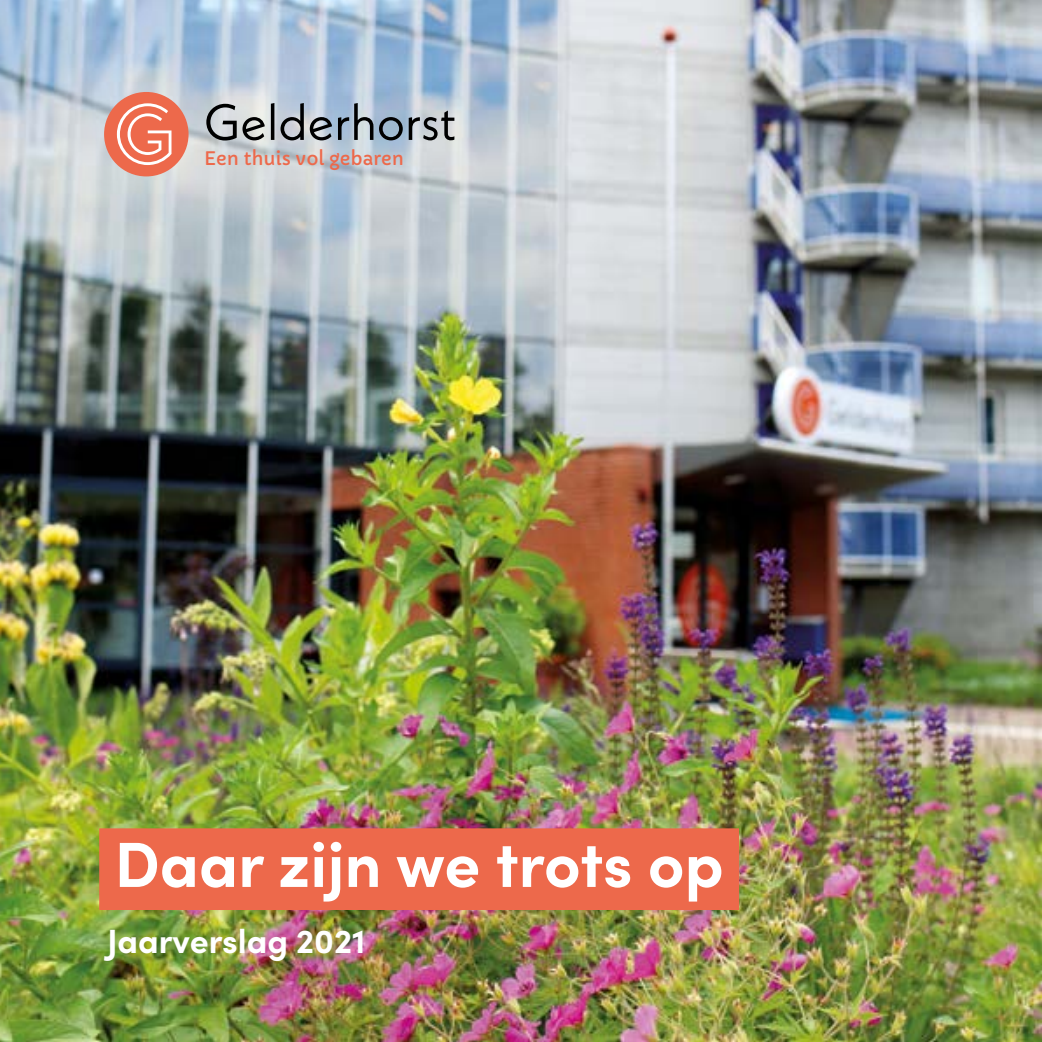
<style>
.page{position:relative;width:1042px;height:1042px;background:#fff}
.page>*{position:absolute;margin:0;border:0;box-sizing:border-box;transform-origin:0 0}
.t1{font:700 63.88px "Sofia Pro";color:#fff}
.t2{font:50.75px "Neue Kabel";color:#000}
.t3{font:700 33.6px "Sofia Pro";color:#fff}
.t4{font:18.38px "Capriola";color:#ed694b}
</style>
<div class="page">
<img style="left:0;top:0;width:1042px;height:1042px">
<div style="left:99px;top:828px;width:640px;height:82px;background:#ed694b"></div>
<div style="left:25px;top:12px;width:502px;height:244px;background:#fff;opacity:.49"></div>
<div style="left:104px;top:92px;width:85px;height:84px;background:#ed694b;border-radius:50%"></div>
<svg style="left:117px;top:103px;width:54px;height:62px"></svg>
<h2 class="t2" style="left:203px;top:90px;width:254px">Gelderhorst</h2>
<p class="t4" style="left:204px;top:147px;width:201px">Een thuis vol gebaren</p>
<h1 class="t1" style="left:114px;top:815px;width:611px">Daar zijn we trots op</h1>
<h3 class="t3" style="left:107px;top:915px;width:260px">Jaarverslag 2021</h3>
</div>
